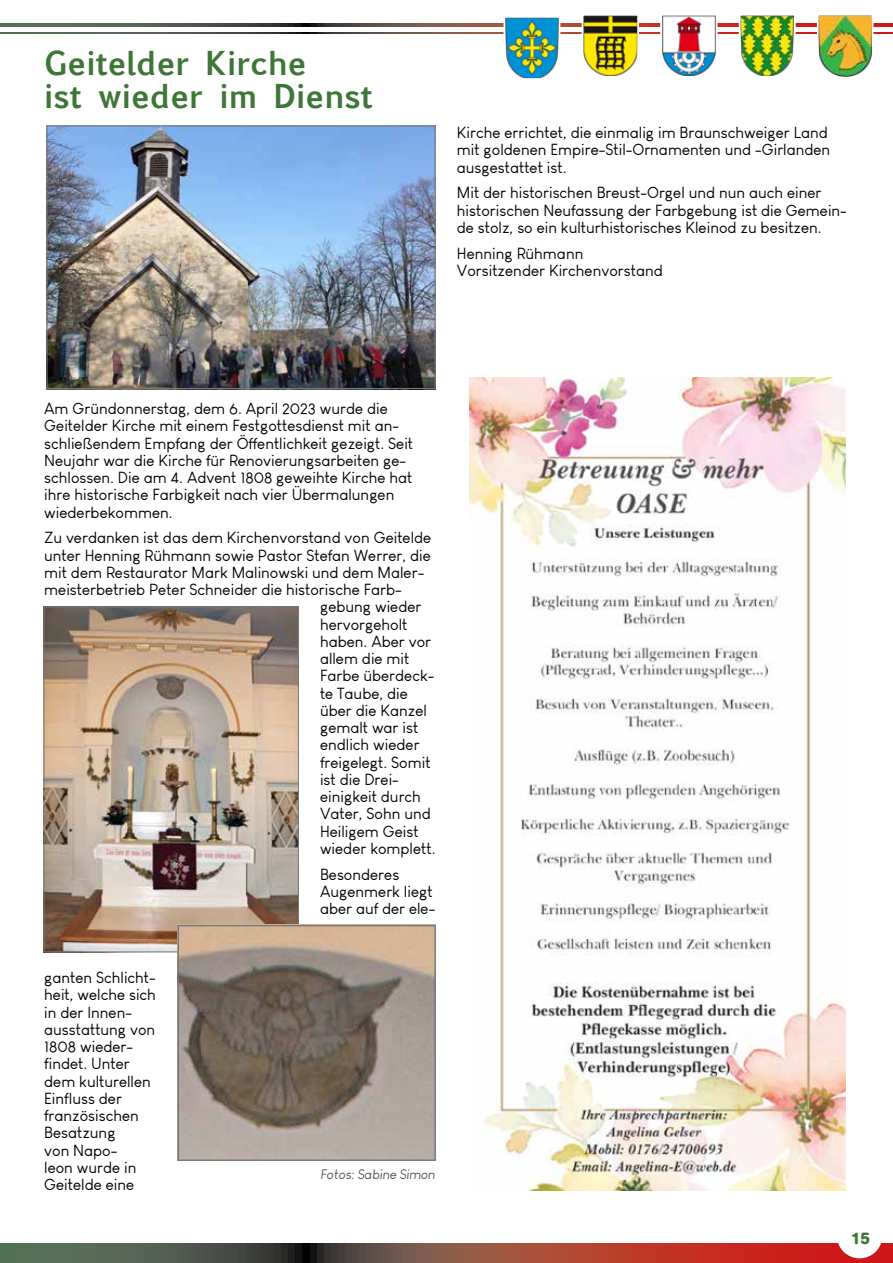
<style>
.page{position:relative;width:893px;height:1263px;background:#fff}
.page>*{position:absolute;margin:0;border:0;box-sizing:border-box;transform-origin:0 0}
.t1{font:700 31.5px/33px "Euphemia UCAS";color:#3e7638}
.t2{font:700 16.5px "Agberg";color:#3e7638}
.t3{font:15.75px/17.2px "Louis George Cafe";color:#000}
.t4{font:italic 13.5px "Louis George Cafe";color:#575756}
</style>
<div class="page">
<svg style="left:0;top:1243px;width:893px;height:20px;background:#834639"></svg>
<svg style="left:0;top:23px;width:893px;height:4px;background:#6a4d41"></svg>
<svg style="left:0;top:32px;width:893px;height:2px"></svg>
<img style="left:742px;top:17px;width:51px;height:58px">
<div style="left:739px;top:14px;width:57px;height:64px;border:2px solid #fff"></div>
<img style="left:820px;top:17px;width:50px;height:60px">
<div style="left:817px;top:14px;width:56px;height:66px;border:2px solid #fff"></div>
<img style="left:663px;top:17px;width:51px;height:58px">
<div style="left:660px;top:14px;width:57px;height:64px;border:2px solid #fff"></div>
<img style="left:506px;top:19px;width:51px;height:58px">
<div style="left:503px;top:16px;width:57px;height:64px;border:2px solid #fff"></div>
<img style="left:585px;top:17px;width:51px;height:58px">
<div style="left:582px;top:14px;width:57px;height:64px;border:2px solid #fff"></div>
<div style="left:837px;top:1213px;width:45px;height:45px;background:#fff;border-radius:50%"></div>
<img style="left:469px;top:377px;width:376px;height:814px">
<img style="left:46px;top:608px;width:251px;height:342px">
<div style="left:44px;top:606px;width:255px;height:346px;border:1px solid #797979"></div>
<img style="left:180px;top:927px;width:254px;height:232px">
<div style="left:178px;top:925px;width:258px;height:236px;border:1px solid #797979"></div>
<img style="left:48px;top:127px;width:386px;height:260px">
<div style="left:46px;top:125px;width:390px;height:264px;border:1px solid #797979"></div>
<h1 class="t1" style="left:44px;top:46px;width:330px">Geitelder Kirche<br>ist wieder im Dienst</h1>
<p class="t3" style="left:457px;top:124px;width:375px">Kirche errichtet, die einmalig im Braunschweiger Land mit goldenen Empire-Stil-Ornamenten und -Girlanden ausgestattet ist.</p>
<p class="t3" style="left:457px;top:184px;width:391px">Mit der historischen Breust-Orgel und nun auch einer historischen Neufassung der Farbgebung ist die Gemein&shy;de stolz, so ein kulturhistorisches Kleinod zu besitzen.</p>
<p class="t3" style="left:457px;top:244px;width:207px">Henning Rühmann<br>Vorsitzender Kirchenvorstand</p>
<p class="t3" style="left:44px;top:400px;width:370px">Am Gründonnerstag, dem 6. April 2023 wurde die Geitelder Kirche mit einem Festgottesdienst mit an&shy;schließendem Empfang der Öffentlichkeit gezeigt. Seit Neujahr war die Kirche für Renovierungsarbeiten ge&shy;schlossen. Die am 4. Advent 1808 geweihte Kirche hat ihre historische Farbigkeit nach vier Übermalungen wiederbekommen.</p>
<p class="t3" style="left:44px;top:529px;width:389px">Zu verdanken ist das dem Kirchenvorstand von Geitelde</p>
<p class="t3" style="left:44px;top:546px;width:388px">unter Henning Rühmann sowie Pastor Stefan Werrer, die</p>
<p class="t3" style="left:44px;top:564px;width:382px">mit dem Restaurator Mark Malinowski und dem Maler-</p>
<p class="t3" style="left:44px;top:581px;width:359px">meisterbetrieb Peter Schneider die historische Farb-</p>
<p class="t3" style="left:320px;top:598px;width:103px">gebung wieder</p>
<p class="t3" style="left:320px;top:615px;width:89px">hervorgeholt</p>
<p class="t3" style="left:320px;top:633px;width:113px">haben. Aber vor</p>
<p class="t3" style="left:320px;top:650px;width:91px">allem die mit</p>
<p class="t3" style="left:320px;top:667px;width:116px">Farbe überdeck-</p>
<p class="t3" style="left:320px;top:684px;width:89px">te Taube, die</p>
<p class="t3" style="left:320px;top:702px;width:108px">über die Kanzel</p>
<p class="t3" style="left:320px;top:719px;width:100px">gemalt war ist</p>
<p class="t3" style="left:320px;top:736px;width:101px">endlich wieder</p>
<p class="t3" style="left:320px;top:753px;width:112px">freigelegt. Somit</p>
<p class="t3" style="left:320px;top:771px;width:80px">ist die Drei-</p>
<p class="t3" style="left:320px;top:788px;width:102px">einigkeit durch</p>
<p class="t3" style="left:320px;top:805px;width:112px">Vater, Sohn und</p>
<p class="t3" style="left:320px;top:822px;width:100px">Heiligem Geist</p>
<p class="t3" style="left:320px;top:840px;width:117px">wieder komplett.</p>
<p class="t3" style="left:320px;top:865px;width:117px">Besonderes<br>Augenmerk liegt aber auf der ele-</p>
<p class="t3" style="left:44px;top:969px;width:113px">ganten Schlicht&shy;heit, welche sich in der Innen&shy;ausstattung von<br>1808 wieder&shy;findet. Unter dem kulturellen<br>Einfluss der französischen<br>Besatzung<br>von Napo-<br>leon wurde in<br>Geitelde eine</p>
<p class="t4" style="left:321px;top:1166px;width:116px">Fotos: Sabine Simon</p>
<p class="t2" style="left:851px;top:1229px;width:21px">15</p>
</div>
